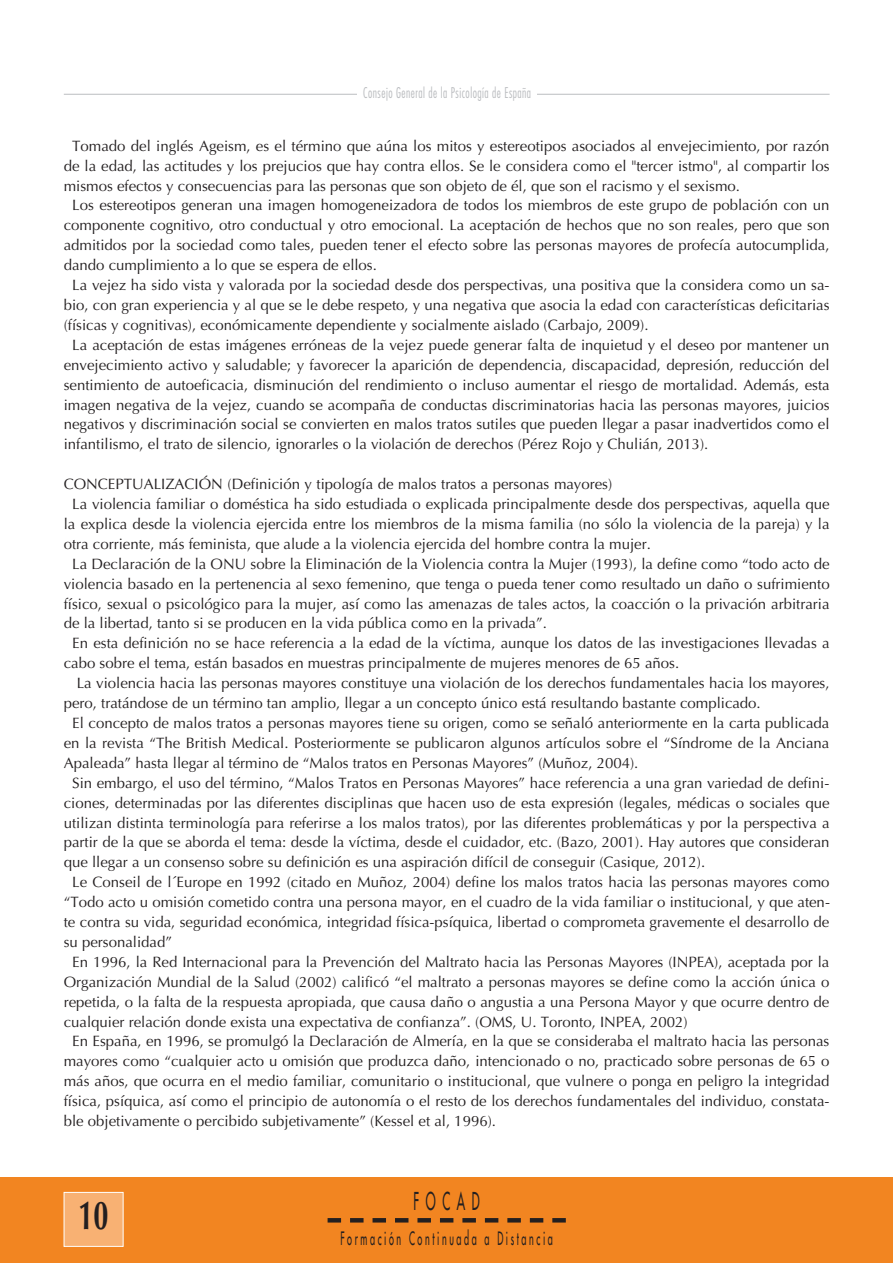
<style>
.page{position:relative;width:893px;height:1263px;background:#fff}
.page>*{position:absolute;margin:0;border:0;box-sizing:border-box;transform-origin:0 0}
.t1{font:700 40.5px "Optima";color:#231f20;scale:.67 1}
.t2{font:24px "Futura";letter-spacing:.55em;color:#231f20;scale:.5 1}
.t3{font:18px "Futura";letter-spacing:.29em;color:#231f20;scale:.5 1}
.t4{font:15px "Optima";color:#231f20}
.t5{font:300 condensed 14.4px "Futura";letter-spacing:.04em;color:#bbbdc0;scale:.83 1}
</style>
<div class="page">
<div style="left:0;top:1178px;width:892px;height:85px;background:#f28521"></div>
<svg style="left:341px;top:1218px;width:203px;height:5px"></svg>
<div style="left:327px;top:1218px;width:14px;height:5px;background:#231f20"></div>
<div style="left:552px;top:1218px;width:14px;height:5px;background:#231f20"></div>
<div style="left:64px;top:1193px;width:59px;height:53px;background:#f8b173"></div>
<div style="left:64px;top:1192px;width:59px;height:55px;border:1px solid #fff"></div>
<hr style="left:64px;top:94px;width:765px;height:1px;background:#bbbdc0">
<div style="left:357px;top:85px;width:180px;height:37px;background:#fff"></div>
<p class="t5" style="left:363px;top:87px;width:204px">Consejo General de la Psicología de España</p>
<p class="t4" style="left:72px;top:139px;width:758px">Tomado del inglés Ageism, es el término que aúna los mitos y estereotipos asociados al envejecimiento, por razón</p>
<p class="t4" style="left:64px;top:159px;width:767px">de la edad, las actitudes y los prejucios que hay contra ellos. Se le considera como el "tercer istmo", al compartir los</p>
<p class="t4" style="left:64px;top:179px;width:677px">mismos efectos y consecuencias para las personas que son objeto de él, que son el racismo y el sexismo.</p>
<p class="t4" style="left:72px;top:199px;width:758px">Los estereotipos generan una imagen homogeneizadora de todos los miembros de este grupo de población con un</p>
<p class="t4" style="left:64px;top:219px;width:767px">componente cognitivo, otro conductual y otro emocional. La aceptación de hechos que no son reales, pero que son</p>
<p class="t4" style="left:64px;top:239px;width:767px">admitidos por la sociedad como tales, pueden tener el efecto sobre las personas mayores de profecía autocumplida,</p>
<p class="t4" style="left:64px;top:259px;width:315px">dando cumplimiento a lo que se espera de ellos.</p>
<p class="t4" style="left:72px;top:279px;width:758px">La vejez ha sido vista y valorada por la sociedad desde dos perspectivas, una positiva que la considera como un sa-</p>
<p class="t4" style="left:64px;top:299px;width:767px">bio, con gran experiencia y al que se le debe respeto, y una negativa que asocia la edad con características deficitarias</p>
<p class="t4" style="left:64px;top:319px;width:586px">(físicas y cognitivas), económicamente dependiente y socialmente aislado (Carbajo, 2009).</p>
<p class="t4" style="left:72px;top:339px;width:758px">La aceptación de estas imágenes erróneas de la vejez puede generar falta de inquietud y el deseo por mantener un</p>
<p class="t4" style="left:64px;top:358px;width:767px">envejecimiento activo y saludable; y favorecer la aparición de dependencia, discapacidad, depresión, reducción del</p>
<p class="t4" style="left:64px;top:378px;width:767px">sentimiento de autoeficacia, disminución del rendimiento o incluso aumentar el riesgo de mortalidad. Además, esta</p>
<p class="t4" style="left:64px;top:398px;width:767px">imagen negativa de la vejez, cuando se acompaña de conductas discriminatorias hacia las personas mayores, juicios</p>
<p class="t4" style="left:64px;top:418px;width:767px">negativos y discriminación social se convierten en malos tratos sutiles que pueden llegar a pasar inadvertidos como el</p>
<p class="t4" style="left:64px;top:438px;width:646px">infantilismo, el trato de silencio, ignorarles o la violación de derechos (Pérez Rojo y Chulián, 2013).</p>
<p class="t4" style="left:64px;top:478px;width:550px">CONCEPTUALIZACIÓN (Definición y tipología de malos tratos a personas mayores)</p>
<p class="t4" style="left:72px;top:498px;width:758px">La violencia familiar o doméstica ha sido estudiada o explicada principalmente desde dos perspectivas, aquella que</p>
<p class="t4" style="left:64px;top:518px;width:767px">la explica desde la violencia ejercida entre los miembros de la misma familia (no sólo la violencia de la pareja) y la</p>
<p class="t4" style="left:64px;top:538px;width:588px">otra corriente, más feminista, que alude a la violencia ejercida del hombre contra la mujer.</p>
<p class="t4" style="left:72px;top:557px;width:758px">La Declaración de la ONU sobre la Eliminación de la Violencia contra la Mujer (1993), la define como “todo acto de</p>
<p class="t4" style="left:64px;top:577px;width:767px">violencia basado en la pertenencia al sexo femenino, que tenga o pueda tener como resultado un daño o sufrimiento</p>
<p class="t4" style="left:64px;top:597px;width:767px">físico, sexual o psicológico para la mujer, así como las amenazas de tales actos, la coacción o la privación arbitraria</p>
<p class="t4" style="left:64px;top:617px;width:484px">de la libertad, tanto si se producen en la vida pública como en la privada”.</p>
<p class="t4" style="left:72px;top:637px;width:758px">En esta definición no se hace referencia a la edad de la víctima, aunque los datos de las investigaciones llevadas a</p>
<p class="t4" style="left:64px;top:657px;width:617px">cabo sobre el tema, están basados en muestras principalmente de mujeres menores de 65 años.</p>
<p class="t4" style="left:77px;top:677px;width:754px">La violencia hacia las personas mayores constituye una violación de los derechos fundamentales hacia los mayores,</p>
<p class="t4" style="left:64px;top:697px;width:698px">pero, tratándose de un término tan amplio, llegar a un concepto único está resultando bastante complicado.</p>
<p class="t4" style="left:72px;top:717px;width:758px">El concepto de malos tratos a personas mayores tiene su origen, como se señaló anteriormente en la carta publicada</p>
<p class="t4" style="left:64px;top:737px;width:767px">en la revista “The British Medical. Posteriormente se publicaron algunos artículos sobre el “Síndrome de la Anciana</p>
<p class="t4" style="left:64px;top:757px;width:576px">Apaleada” hasta llegar al término de “Malos tratos en Personas Mayores” (Muñoz, 2004).</p>
<p class="t4" style="left:72px;top:776px;width:758px">Sin embargo, el uso del término, “Malos Tratos en Personas Mayores” hace referencia a una gran variedad de defini-</p>
<p class="t4" style="left:64px;top:796px;width:767px">ciones, determinadas por las diferentes disciplinas que hacen uso de esta expresión (legales, médicas o sociales que</p>
<p class="t4" style="left:64px;top:816px;width:767px">utilizan distinta terminología para referirse a los malos tratos), por las diferentes problemáticas y por la perspectiva a</p>
<p class="t4" style="left:64px;top:836px;width:767px">partir de la que se aborda el tema: desde la víctima, desde el cuidador, etc. (Bazo, 2001). Hay autores que consideran</p>
<p class="t4" style="left:64px;top:856px;width:643px">que llegar a un consenso sobre su definición es una aspiración difícil de conseguir (Casique, 2012).</p>
<p class="t4" style="left:72px;top:876px;width:758px">Le Conseil de l´Europe en 1992 (citado en Muñoz, 2004) define los malos tratos hacia las personas mayores como</p>
<p class="t4" style="left:64px;top:896px;width:767px">“Todo acto u omisión cometido contra una persona mayor, en el cuadro de la vida familiar o institucional, y que aten-</p>
<p class="t4" style="left:64px;top:916px;width:767px">te contra su vida, seguridad económica, integridad física-psíquica, libertad o comprometa gravemente el desarrollo de</p>
<p class="t4" style="left:64px;top:936px;width:110px">su personalidad”</p>
<p class="t4" style="left:72px;top:956px;width:758px">En 1996, la Red Internacional para la Prevención del Maltrato hacia las Personas Mayores (INPEA), aceptada por la</p>
<p class="t4" style="left:64px;top:975px;width:767px">Organización Mundial de la Salud (2002) calificó “el maltrato a personas mayores se define como la acción única o</p>
<p class="t4" style="left:64px;top:995px;width:767px">repetida, o la falta de la respuesta apropiada, que causa daño o angustia a una Persona Mayor y que ocurre dentro de</p>
<p class="t4" style="left:64px;top:1015px;width:625px">cualquier relación donde exista una expectativa de confianza”. (OMS, U. Toronto, INPEA, 2002)</p>
<p class="t4" style="left:72px;top:1035px;width:758px">En España, en 1996, se promulgó la Declaración de Almería, en la que se consideraba el maltrato hacia las personas</p>
<p class="t4" style="left:64px;top:1055px;width:767px">mayores como “cualquier acto u omisión que produzca daño, intencionado o no, practicado sobre personas de 65 o</p>
<p class="t4" style="left:64px;top:1075px;width:767px">más años, que ocurra en el medio familiar, comunitario o institucional, que vulnere o ponga en peligro la integridad</p>
<p class="t4" style="left:64px;top:1095px;width:767px">física, psíquica, así como el principio de autonomía o el resto de los derechos fundamentales del individuo, constata-</p>
<p class="t4" style="left:64px;top:1115px;width:433px">ble objetivamente o percibido subjetivamente” (Kessel et al, 1996).</p>
<h1 class="t1" style="left:79px;top:1199px;width:46px">10</h1>
<h2 class="t2" style="left:413px;top:1189px;width:134px">FOCAD</h2>
<p class="t3" style="left:340px;top:1230px;width:426px">Formación Continuada a Distancia</p>
</div>
